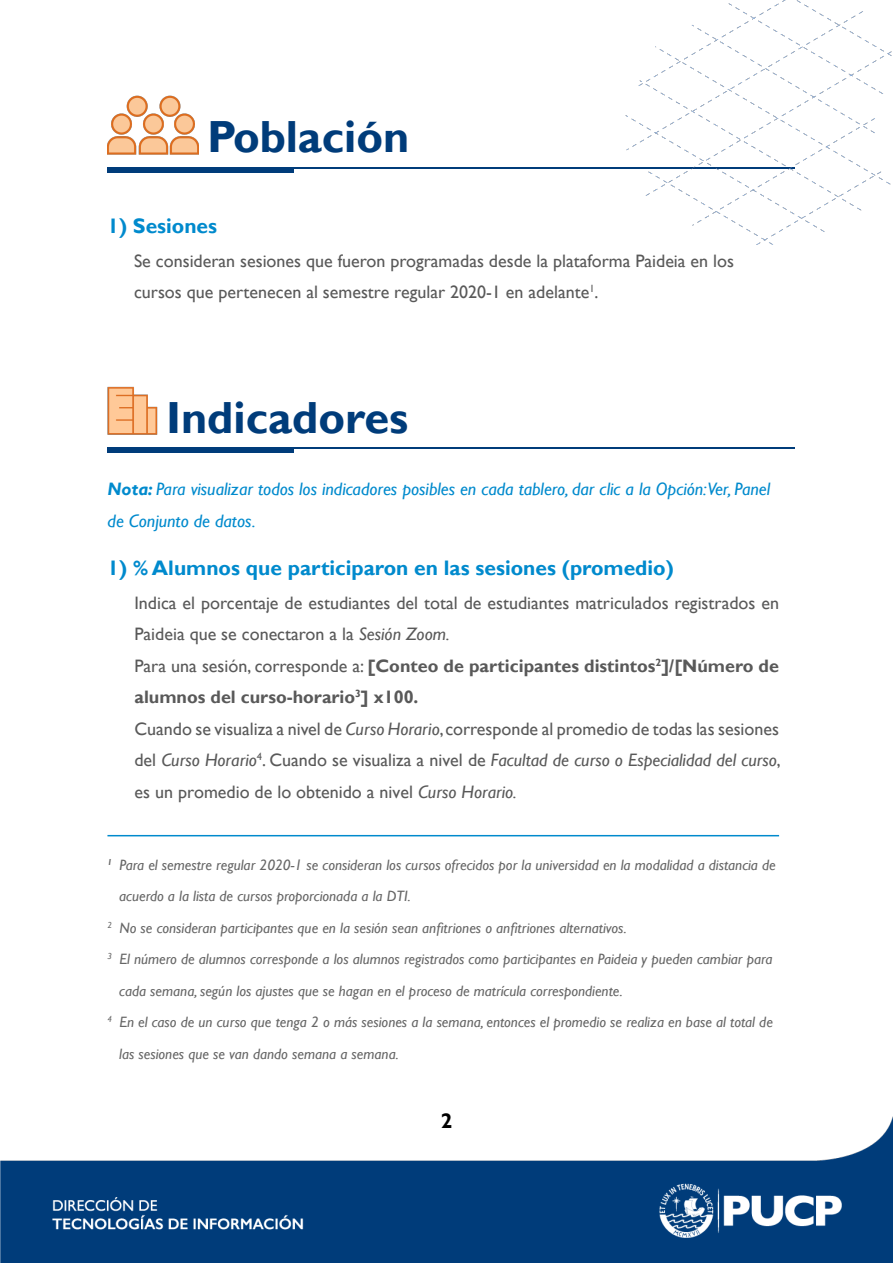
<style>
.page{position:relative;width:893px;height:1263px;background:#fff}
.page>*{position:absolute;margin:0;border:0;box-sizing:border-box;transform-origin:0 0}
.t1{font:700 45px "Gill Sans";color:#003c7a}
.t2{font:700 21px "Gill Sans";color:#008acd}
.t3{font:700 21px "Gill Sans";color:#000}
.t4{font:18px/31.5px "Gill Sans";color:#595959}
.t5{font:italic 18px/31.5px "Gill Sans";color:#008acd}
.t6{font:italic 15px "Gill Sans";color:#666}
.s1{font-weight:700}
.s2{font-style:italic}
</style>
<div class="page">
<hr style="left:107px;top:167px;width:688px;height:1px;background:#003c7a">
<div style="left:107px;top:168px;width:187px;height:5px;background:#003c7a"></div>
<img style="left:0;top:1116px;width:893px;height:147px">
<img style="left:108px;top:96px;width:90px;height:58px">
<hr style="left:108px;top:447px;width:687px;height:2px;background:#003c7a">
<hr style="left:108px;top:449px;width:186px;height:4px;background:#003c7a">
<img style="left:108px;top:387px;width:49px;height:47px">
<hr style="left:107px;top:835px;width:672px;height:1px;background:#008acd">
<img style="left:622px;top:0;width:270px;height:245px">
<h1 class="t1" style="left:207px;top:110px;width:204px">Población</h1>
<p class="t2" style="left:107px;top:213px;width:111px">1) Sesiones</p>
<p class="t4" style="left:134px;top:245px;width:601px">Se consideran sesiones que fueron programadas desde la plataforma Paideia en los cursos que pertenecen al semestre regular 2020-1 en adelante<sup>1</sup>.</p>
<h1 class="t1" style="left:166px;top:390px;width:244px">Indicadores</h1>
<p class="t5" style="left:108px;top:474px;width:664px"><span class="s1">Nota:</span> Para visualizar todos los indicadores posibles en cada tablero, dar clic a la Opción:Ver, Panel de Conjunto de datos.</p>
<p class="t2" style="left:108px;top:556px;width:568px">1) % Alumnos que participaron en las sesiones (promedio)</p>
<p class="t4" style="left:134px;top:587px;width:648px">Indica el porcentaje de estudiantes del total de estudiantes matriculados registrados en Paideia que se conectaron a la <span class="s2">Sesión Zoom.<br></span>Para una sesión, corresponde a: <span class="s1">[Conteo de participantes distintos</span><sup>2</sup><span class="s1">]/[Número de alumnos del curso-horario</span><sup>3</sup><span class="s1">] x100.<br></span>Cuando se visualiza a nivel de <span class="s2">Curso Horario</span>, corresponde al promedio de todas las sesiones del <span class="s2">Curso Horario</span><sup>4</sup>. Cuando se visualiza a nivel de <span class="s2">Facultad de curso o Especialidad del curso</span>, es un promedio de lo obtenido a nivel <span class="s2">Curso Horario.</span></p>
<p class="t6" style="left:108px;top:856px;width:670px"><sup>1</sup> Para el semestre regular 2020-1 se consideran los cursos ofrecidos por la universidad en la modalidad a distancia de</p>
<p class="t6" style="left:119px;top:888px;width:293px">acuerdo a la lista de cursos proporcionada a la DTI.</p>
<p class="t6" style="left:108px;top:919px;width:521px"><sup>2</sup> No se consideran participantes que en la sesión sean anfitriones o anfitriones alternativos.</p>
<p class="t6" style="left:108px;top:951px;width:667px"><sup>3</sup> El número de alumnos corresponde a los alumnos registrados como participantes en Paideia y pueden cambiar para</p>
<p class="t6" style="left:119px;top:982px;width:505px">cada semana, según los ajustes que se hagan en el proceso de matrícula correspondiente.</p>
<p class="t6" style="left:108px;top:1014px;width:667px"><sup>4</sup> En el caso de un curso que tenga 2 o más sesiones a la semana, entonces el promedio se realiza en base al total de</p>
<p class="t6" style="left:119px;top:1045px;width:281px">las sesiones que se van dando semana a semana.</p>
<p class="t3" style="left:441px;top:1108px;width:13px">2</p>
</div>
